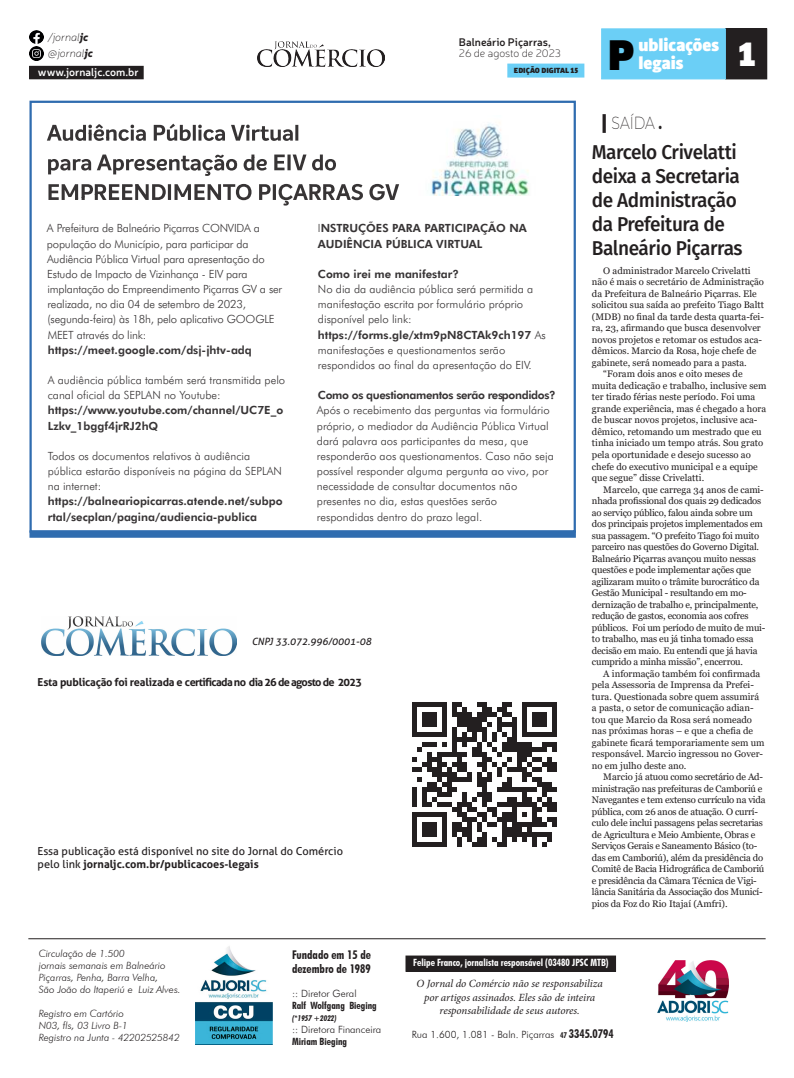
<style>
.page{position:relative;width:794px;height:1078px;background:#fff}
.page>*{position:absolute;margin:0;border:0;box-sizing:border-box;transform-origin:0 0}
.t1{font:900 46px "Bulo";color:#000}
.t2{font:900 36px "Bulo";color:#fff}
.t3{font:500 20px/24px "Fira Sans";letter-spacing:-.02em;color:#231f20;scale:.95 1}
.t4{font:900 18px "Bulo";color:#fff}
.t5{font:200 17.5px "Montserrat";color:#231f20;scale:.8 1}
.t6{font:700 condensed 12px "Futura BT";color:#231f20}
.t7{font:300 11.3px/15.2px "Futura BT";color:#373435}
.t8{font:800 11.3px/15.2px "Futura BT";color:#373435}
.t9{font:italic 11px/13.2px "Minion Pro";letter-spacing:-.005em;color:#231f20;text-align:center}
.t10{font:700 11px "Aller";letter-spacing:-.055em;color:#231f20}
.t11{font:11px "Aller";color:#231f20}
.t12{font:700 11px "Aller";color:#231f20}
.t13{font:600 11px "Neris";color:#fff}
.t14{font:600 11px "Neris";color:#231f20}
.t15{font:italic 100 11px "Neris";color:#231f20}
.t16{font:100 11px "Neris";color:#231f20}
.t17{font:italic 300 10px "Futura BT";color:#231f20}
.t18{font:300 10px "Futura BT";color:#231f20}
.t19{font:700 condensed 10px "Futura BT";color:#fff}
.t20{font:700 condensed 10px "Futura BT";color:#231f20}
.t21{font:italic 10px "Aller";color:#231f20}
.t22{font:9.5px/11.5px "Georgia";letter-spacing:-.02em;color:#231f20}
.t23{font:9.5px/11.5px "Georgia";color:#231f20}
.t24{font:900 8px "Bulo";color:#231f20}
.t25{font:italic 700 condensed 8px "Futura BT";color:#231f20}
.s1{font-weight:900}
.s2{font-weight:800}
.s3{font-weight:300}
.s4{font-weight:400}
.s5{font-weight:900;font-size:20px}
.s6{font-weight:700}
.s7{font-weight:700;font-stretch:condensed;font-size:8px}
.s8{font-weight:700;font-stretch:condensed;font-size:12px}
</style>
<div class="page">
<div style="left:725px;top:29px;width:41px;height:50px;background:#231f20"></div>
<div style="left:725px;top:28px;width:42px;height:51px;border:1px solid #231f20"></div>
<div style="left:601px;top:28px;width:125px;height:51px;background:#6bcff6;border:1px solid #6bcff6"></div>
<svg style="left:507px;top:64px;width:77px;height:13px"></svg>
<div style="left:508px;top:65px;width:75px;height:11px;border:1px solid #6bcff6"></div>
<div style="left:30px;top:66px;width:113px;height:13px;background:#231f20"></div>
<img style="left:257px;top:41px;width:128px;height:25px">
<svg style="left:30px;top:30px;width:13px;height:30px"></svg>
<img style="left:195px;top:946px;width:77px;height:97px">
<div style="left:406px;top:955px;width:209px;height:16px;background:#231f20"></div>
<div style="left:405px;top:955px;width:211px;height:16px;border:1px solid #231f20"></div>
<hr style="left:28px;top:938px;width:737px;height:1px;background:#231f20">
<img style="left:658px;top:960px;width:71px;height:61px">
<img style="left:42px;top:616px;width:194px;height:39px">
<img style="left:412px;top:702px;width:145px;height:145px">
<img style="left:431px;top:122px;width:98px;height:74px">
<div style="left:29px;top:101px;width:547px;height:431px;border:2px solid #2f6caf"></div>
<svg style="left:47px;top:124px;width:352px;height:81px"></svg>
<div style="left:31px;top:531px;width:544px;height:5px;background:#2f6caf"></div>
<div style="left:29px;top:530px;width:547px;height:7px;border:2px solid #2f6caf"></div>
<p class="t15" style="left:48px;top:30px;width:42px">/jornal<span class="s1">jc</span></p>
<p class="t15" style="left:48px;top:46px;width:47px">@jornal<span class="s1">jc</span></p>
<p class="t13" style="left:38px;top:64px;width:102px">www.jornaljc.com.br</p>
<p class="t24" style="left:514px;top:64px;width:66px">EDIÇÃO DIGITAL 15</p>
<p class="t14" style="left:459px;top:34px;width:93px">Balneário Piçarras,</p>
<p class="t16" style="left:459px;top:46px;width:104px">26 de agosto de 2023</p>
<p class="t1" style="left:607px;top:22px;width:28px">P</p>
<p class="t4" style="left:638px;top:33px;width:82px">ublicações</p>
<p class="t4" style="left:638px;top:51px;width:47px">legais</p>
<p class="t2" style="left:738px;top:28px;width:19px">1</p>
<p class="t7" style="left:47px;top:220px;width:237px">A Prefeitura de Balneário Piçarras CONVIDA a população do Município, para participar da Audiência Pública Virtual para apresentação do Estudo de Impacto de Vizinhança - EIV para implantação do Empreendimento Piçarras GV a ser realizada, no dia 04 de setembro de 2023, (segunda-feira) às 18h, pelo aplicativo GOOGLE MEET através do link: <span class="s2">https://meet.google.com/dsj-jhtv-adq</span></p>
<p class="t7" style="left:48px;top:372px;width:239px">A audiência pública também será transmitida pelo canal oficial da SEPLAN no Youtube: <span class="s2">https://www.youtube.com/channel/UC7E_o Lzkv_1bggf4jrRJ2hQ</span></p>
<p class="t7" style="left:48px;top:448px;width:236px">Todos os documentos relativos à audiência pública estarão disponíveis na página da SEPLAN na internet: <span class="s2">https://balneariopicarras.atende.net/subpo rtal/secplan/pagina/audiencia-publica</span></p>
<p class="t8" style="left:318px;top:221px;width:210px"><span class="s3">I</span>NSTRUÇÕES PARA PARTICIPAÇÃO NA<br>AUDIÊNCIA PÚBLICA VIRTUAL</p>
<p class="t7" style="left:318px;top:266px;width:229px"><span class="s2">Como irei me manifestar?<br></span>No dia da audiência pública será permitida a manifestação escrita por formulário próprio disponível pelo link: <span class="s2">https://forms.gle/xtm9pN8CTAk9ch197</span> As manifestações e questionamentos serão respondidos ao final da apresentação do EIV.</p>
<p class="t7" style="left:317px;top:387px;width:240px"><span class="s2">Como os questionamentos serão respondidos?<br></span>Após o recebimento das perguntas via formulário próprio, o mediador da Audiência Pública Virtual dará palavra aos participantes da mesa, que responderão aos questionamentos. Caso não seja possível responder alguma pergunta ao vivo, por necessidade de consultar documentos não presentes no dia, estas questões serão respondidas dentro do prazo legal.</p>
<p class="t21" style="left:252px;top:635px;width:121px">CNPJ 33.072.996/0001-08</p>
<p class="t10" style="left:38px;top:675px;width:326px">Esta publicação foi realizada e certificada no dia 26 de agosto de 2023</p>
<p class="t11" style="left:38px;top:844px;width:307px">Essa publicação está disponível no site do Jornal do Comércio</p>
<p class="t12" style="left:38px;top:857px;width:223px"><span class="s4">pelo link</span> jornaljc.com.br/publicacoes-legais</p>
<p class="t5" style="left:601px;top:111px;width:77px"><span class="s5">|</span> SAÍDA <span class="s6">.</span></p>
<p class="t3" style="left:592px;top:139px;width:158px">Marcelo Crivelatti deixa a Secretaria</p>
<p class="t3" style="left:592px;top:187px;width:154px">de Administração</p>
<p class="t3" style="left:592px;top:211px;width:142px">da Prefeitura de</p>
<p class="t3" style="left:592px;top:235px;width:160px">Balneário Piçarras</p>
<p class="t23" style="left:592px;top:265px;width:174px;text-indent:11px">O administrador Marcelo Crivelatti não é mais o secretário de Administração da Prefeitura de Balneário Piçarras. Ele solicitou sua saída ao prefeito Tiago Baltt (MDB) no final da tarde desta quarta-fei&shy;ra, 23, afirmando que busca desenvolver novos projetos e retomar os estudos aca&shy;dêmicos. Marcio da Rosa, hoje chefe de gabinete, será nomeado para a pasta.</p>
<p class="t23" style="left:592px;top:368px;width:176px;text-indent:11px">“Foram dois anos e oito meses de muita dedicação e trabalho, inclusive sem ter tirado férias neste período. Foi uma grande experiência, mas é chegado a hora de buscar novos projetos, inclusive aca&shy;dêmico, retomando um mestrado que eu tinha iniciado um tempo atrás. Sou grato pela oportunidade e desejo sucesso ao chefe do executivo municipal e a equipe que segue” disse Crivelatti.</p>
<p class="t22" style="left:592px;top:483px;width:175px;text-indent:11px">Marcelo, que carrega 34 anos de cami&shy;nhada profissional dos quais 29 dedicados ao serviço público, falou ainda sobre um dos principais projetos implementados em sua passagem. “O prefeito Tiago foi muito parceiro nas questões do Governo Digital.<br>Balneário Piçarras avançou muito nessas questões e pode implementar ações que agilizaram muito o trâmite burocrático da Gestão Municipal - resultando em mo&shy;dernização de trabalho e, principalmente, redução de gastos, economia aos cofres públicos. Foi um período de muito de mui&shy;to trabalho, mas eu já tinha tomado essa decisão em maio. Eu entendi que já havia cumprido a minha missão”, encerrou.</p>
<p class="t23" style="left:592px;top:667px;width:174px;text-indent:11px">A informação também foi confirmada pela Assessoria de Imprensa da Prefei&shy;tura. Questionada sobre quem assumirá a pasta, o setor de comunicação adian&shy;tou que Marcio da Rosa será nomeado nas próximas horas – e que a chefia de gabinete ficará temporariamente sem um responsável. Marcio ingressou no Gover&shy;no em julho deste ano.</p>
<p class="t22" style="left:592px;top:771px;width:175px;text-indent:11px">Marcio já atuou como secretário de Ad&shy;ministração nas prefeituras de Camboriú e Navegantes e tem extenso currículo na vida pública, com 26 anos de atuação. O currí&shy;culo dele inclui passagens pelas secretarias de Agricultura e Meio Ambiente, Obras e Serviços Gerais e Saneamento Básico (to&shy;das em Camboriú), além da presidência do Comitê de Bacia Hidrográfica de Camboriú e presidência da Câmara Técnica de Vigi&shy;lância Sanitária da Associação dos Municí&shy;pios da Foz do Rio Itajaí (Amfri).</p>
<p class="t17" style="left:39px;top:946px;width:87px">Circulação de 1.500</p>
<p class="t17" style="left:39px;top:958px;width:128px">jornais semanais em Balneário</p>
<p class="t17" style="left:39px;top:970px;width:121px">Piçarras, Penha, Barra Velha,</p>
<p class="t17" style="left:39px;top:982px;width:143px">São João do Itaperiú e Luiz Alves.</p>
<p class="t17" style="left:39px;top:1006px;width:87px">Registro em Cartório</p>
<p class="t17" style="left:39px;top:1018px;width:90px">N03, fls, 03 Livro B-1</p>
<p class="t17" style="left:39px;top:1030px;width:142px">Registro na Junta - 42202525842</p>
<p class="t6" style="left:292px;top:947px;width:80px">Fundado em 15 de</p>
<p class="t6" style="left:292px;top:961px;width:80px">dezembro de 1989</p>
<p class="t18" style="left:292px;top:987px;width:66px">:: Diretor Geral</p>
<p class="t20" style="left:292px;top:999px;width:86px">Ralf Wolfgang Bieging</p>
<p class="t25" style="left:292px;top:1013px;width:46px">(*1957 +2022)</p>
<p class="t18" style="left:292px;top:1023px;width:91px">:: Diretora Financeira</p>
<p class="t20" style="left:292px;top:1035px;width:56px">Miriam Bieging</p>
<p class="t19" style="left:413px;top:956px;width:197px">Felipe Franco, jornalista responsável (03480 JPSC MTB)</p>
<p class="t9" style="left:417px;top:977px;width:188px">O Jornal do Comércio não se responsabiliza por artigos assinados. Eles são de inteira responsabilidade de seus autores.</p>
<p class="t18" style="left:412px;top:1028px;width:203px">Rua 1.600, 1.081 - Baln. Piçarras <span class="s7">47</span> <span class="s8">3345.0794</span></p>
</div>
